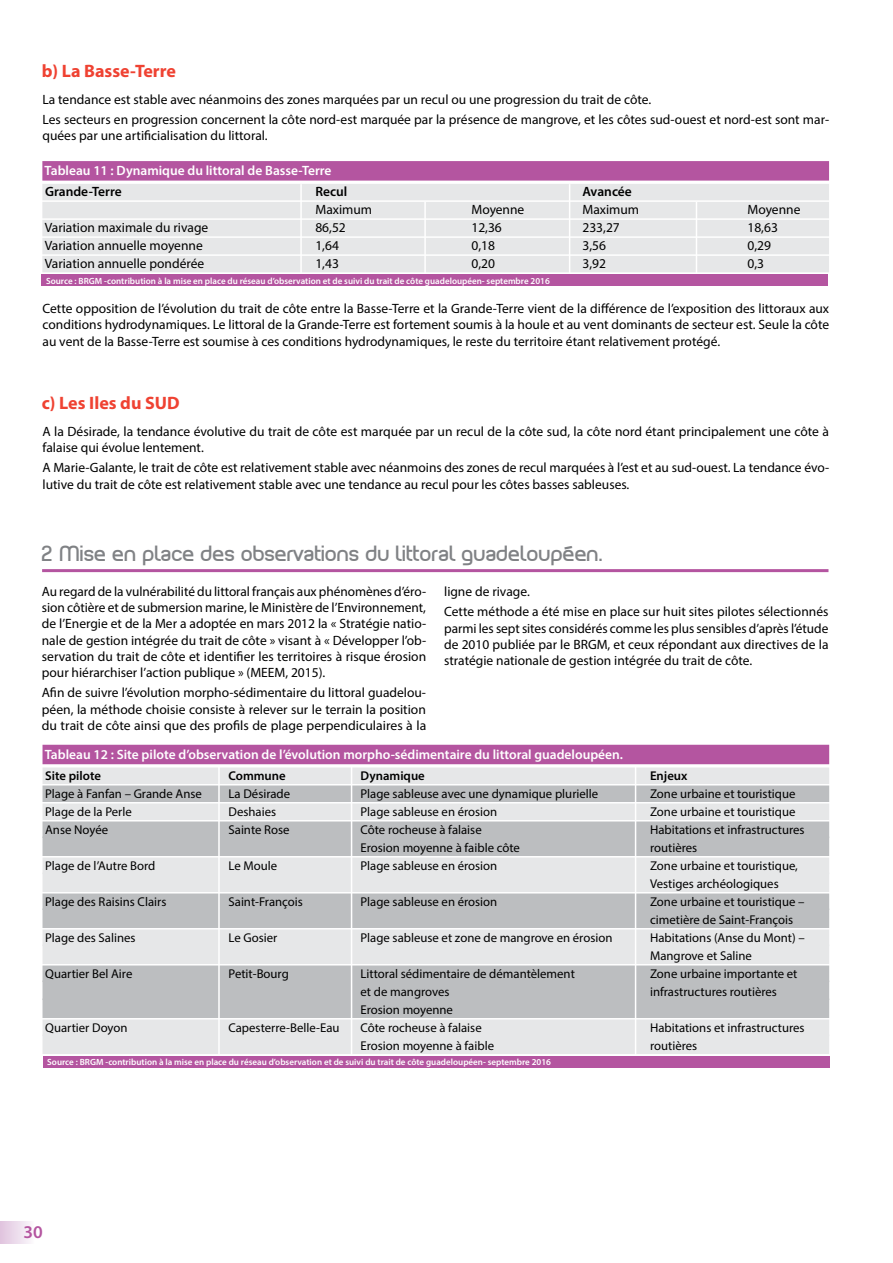
<style>
.page{position:relative;width:893px;height:1263px;background:#fff}
.page>*{position:absolute;margin:0;border:0;box-sizing:border-box;transform-origin:0 0}
.t1{font:21px "Planet Estyle";color:#808285}
.t2{font:700 18px "Myriad Pro";color:#ef4232}
.t3{font:600 18px "Myriad Pro";color:#b455a0}
.t4{font:13.5px/16.2px "Myriad Pro";color:#000;text-align:justify}
.t5{font:600 13.5px "Myriad Pro";color:#fff}
.t6{font:600 13.5px "Myriad Pro";color:#000}
.t7{font:12.75px/18px "Myriad Pro";color:#000}
.t8{font:600 12.75px "Myriad Pro";color:#000}
.t9{font:600 9px "Myriad Pro";color:#fff}
</style>
<div class="page">
<div style="left:0;top:1222px;width:34px;height:22px;background:linear-gradient(to right,#e0c3de,#faf8fb)"></div>
<hr style="left:42px;top:569px;width:786px;height:3px;background:#b455a0">
<div style="left:42px;top:161px;width:787px;height:20px;background:#b455a0"></div>
<div style="left:42px;top:184px;width:787px;height:16px;background:#e6e7e8"></div>
<div style="left:42px;top:202px;width:787px;height:16px;background:#e6e7e8"></div>
<div style="left:42px;top:220px;width:787px;height:16px;background:#e6e7e8"></div>
<div style="left:42px;top:238px;width:787px;height:16px;background:#e6e7e8"></div>
<div style="left:42px;top:256px;width:787px;height:16px;background:#e6e7e8"></div>
<hr style="left:300px;top:184px;width:2px;height:90px;background:#fff">
<hr style="left:569px;top:184px;width:1px;height:90px;background:#fff">
<hr style="left:424px;top:202px;width:2px;height:72px;background:#fff">
<hr style="left:696px;top:202px;width:1px;height:72px;background:#fff">
<div style="left:43px;top:745px;width:786px;height:19px;background:#b455a0"></div>
<div style="left:43px;top:767px;width:786px;height:17px;background:#e6e7e8"></div>
<div style="left:43px;top:785px;width:786px;height:17px;background:#bcbec0"></div>
<div style="left:43px;top:803px;width:786px;height:17px;background:#e6e7e8"></div>
<div style="left:43px;top:821px;width:786px;height:17px;background:#bcbec0"></div>
<div style="left:43px;top:836px;width:786px;height:20px;background:#bcbec0"></div>
<div style="left:43px;top:857px;width:786px;height:17px;background:#e6e7e8"></div>
<div style="left:43px;top:872px;width:786px;height:20px;background:#e6e7e8"></div>
<div style="left:43px;top:893px;width:786px;height:17px;background:#bcbec0"></div>
<div style="left:43px;top:908px;width:786px;height:20px;background:#bcbec0"></div>
<div style="left:43px;top:929px;width:786px;height:17px;background:#e6e7e8"></div>
<div style="left:43px;top:944px;width:786px;height:20px;background:#e6e7e8"></div>
<div style="left:43px;top:965px;width:786px;height:17px;background:#bcbec0"></div>
<div style="left:43px;top:980px;width:786px;height:20px;background:#bcbec0"></div>
<div style="left:43px;top:998px;width:786px;height:20px;background:#bcbec0"></div>
<div style="left:43px;top:1019px;width:786px;height:17px;background:#e6e7e8"></div>
<div style="left:43px;top:1034px;width:786px;height:20px;background:#e6e7e8"></div>
<hr style="left:218px;top:765px;width:2px;height:293px;background:#fff">
<hr style="left:351px;top:765px;width:1px;height:293px;background:#fff">
<hr style="left:635px;top:765px;width:1px;height:293px;background:#fff">
<div style="left:42px;top:275px;width:786px;height:11px;background:#b455a0"></div>
<div style="left:43px;top:1056px;width:786px;height:12px;background:#b455a0"></div>
<h2 class="t2" style="left:42px;top:59px;width:136px">b) La Basse-Terre</h2>
<p class="t4" style="left:43px;top:89px;width:788px;line-height:20.4px">La tendance est stable avec néanmoins des zones marquées par un recul ou une progression du trait de côte.<br>Les secteurs en progression concernent la côte nord-est marquée par la présence de mangrove, et les côtes sud-ouest et nord-est sont mar-</p>
<p class="t4" style="left:43px;top:127px;width:227px">quées par une artificialisation du littoral.</p>
<p class="t5" style="left:45px;top:162px;width:288px">Tableau 11 : Dynamique du littoral de Basse-Terre</p>
<p class="t6" style="left:45px;top:183px;width:78px">Grande-Terre</p>
<p class="t6" style="left:315px;top:183px;width:33px">Recul</p>
<p class="t6" style="left:582px;top:183px;width:51px">Avancée</p>
<p class="t4" style="left:315px;top:201px;width:58px">Maximum</p>
<p class="t4" style="left:471px;top:201px;width:54px">Moyenne</p>
<p class="t4" style="left:582px;top:201px;width:58px">Maximum</p>
<p class="t4" style="left:747px;top:201px;width:54px">Moyenne</p>
<p class="t4" style="left:45px;top:219px;width:165px">Variation maximale du rivage</p>
<p class="t4" style="left:315px;top:219px;width:32px">86,52</p>
<p class="t4" style="left:471px;top:219px;width:32px">12,36</p>
<p class="t4" style="left:582px;top:219px;width:39px">233,27</p>
<p class="t4" style="left:747px;top:219px;width:32px">18,63</p>
<p class="t4" style="left:45px;top:237px;width:160px">Variation annuelle moyenne</p>
<p class="t4" style="left:315px;top:237px;width:25px">1,64</p>
<p class="t4" style="left:471px;top:237px;width:25px">0,18</p>
<p class="t4" style="left:582px;top:237px;width:25px">3,56</p>
<p class="t4" style="left:747px;top:237px;width:25px">0,29</p>
<p class="t4" style="left:45px;top:255px;width:161px">Variation annuelle pondérée</p>
<p class="t4" style="left:315px;top:255px;width:25px">1,43</p>
<p class="t4" style="left:471px;top:255px;width:25px">0,20</p>
<p class="t4" style="left:582px;top:255px;width:25px">3,92</p>
<p class="t4" style="left:747px;top:255px;width:18px">0,3</p>
<p class="t9" style="left:46px;top:275px;width:505px">Source : BRGM -contribution à la mise en place du réseau d’observation et de suivi du trait de côte guadeloupéen- septembre 2016</p>
<p class="t4" style="left:43px;top:300px;width:788px">Cette opposition de l’évolution du trait de côte entre la Basse-Terre et la Grande-Terre vient de la différence de l’exposition des littoraux aux conditions hydrodynamiques. Le littoral de la Grande-Terre est fortement soumis à la houle et au vent dominants de secteur est. Seule la côte au vent de la Basse-Terre est soumise à ces conditions hydrodynamiques, le reste du territoire étant relativement protégé.</p>
<h2 class="t2" style="left:42px;top:392px;width:139px">c) Les Iles du SUD</h2>
<p class="t4" style="left:43px;top:423px;width:788px">A la Désirade, la tendance évolutive du trait de côte est marquée par un recul de la côte sud, la côte nord étant principalement une côte à falaise qui évolue lentement.</p>
<p class="t4" style="left:43px;top:460px;width:788px">A Marie-Galante, le trait de côte est relativement stable avec néanmoins des zones de recul marquées à l’est et au sud-ouest. La tendance évo&shy;lutive du trait de côte est relativement stable avec une tendance au recul pour les côtes basses sableuses.</p>
<h1 class="t1" style="left:42px;top:539px;width:563px">2 Mise en place des observations du littoral guadeloupéen.</h1>
<p class="t4" style="left:42px;top:583px;width:386px">Au regard de la vulnérabilité du littoral français aux phénomènes d’éro&shy;sion côtière et de submersion marine, le Ministère de l’Environnement, de l’Energie et de la Mer a adoptée en mars 2012 la « Stratégie natio&shy;nale de gestion intégrée du trait de côte » visant à « Développer l’ob&shy;servation du trait de côte et identifier les territoires à risque érosion pour hiérarchiser l’action publique » (MEEM, 2015).</p>
<p class="t4" style="left:42px;top:685px;width:386px">Afin de suivre l’évolution morpho-sédimentaire du littoral guadelou&shy;péen, la méthode choisie consiste à relever sur le terrain la position du trait de côte ainsi que des profils de plage perpendiculaires à la</p>
<p class="t4" style="left:444px;top:581px;width:386px;line-height:20.4px">ligne de rivage.<br>Cette méthode a été mise en place sur huit sites pilotes sélectionnés</p>
<p class="t4" style="left:444px;top:620px;width:386px">parmi les sept sites considérés comme les plus sensibles d’après l’étude de 2010 publiée par le BRGM, et ceux répondant aux directives de la stratégie nationale de gestion intégrée du trait de côte.</p>
<p class="t5" style="left:45px;top:746px;width:580px">Tableau 12 : Site pilote d’observation de l’évolution morpho-sédimentaire du littoral guadeloupéen.</p>
<p class="t8" style="left:45px;top:767px;width:57px">Site pilote</p>
<p class="t8" style="left:229px;top:767px;width:59px">Commune</p>
<p class="t8" style="left:361px;top:767px;width:66px">Dynamique</p>
<p class="t8" style="left:650px;top:767px;width:39px">Enjeux</p>
<p class="t7" style="left:45px;top:784px;width:158px">Plage à Fanfan – Grande Anse</p>
<p class="t7" style="left:229px;top:784px;width:63px">La Désirade</p>
<p class="t7" style="left:361px;top:784px;width:239px">Plage sableuse avec une dynamique plurielle</p>
<p class="t7" style="left:650px;top:784px;width:147px">Zone urbaine et touristique</p>
<p class="t7" style="left:45px;top:802px;width:88px">Plage de la Perle</p>
<p class="t7" style="left:229px;top:802px;width:49px">Deshaies</p>
<p class="t7" style="left:361px;top:802px;width:138px">Plage sableuse en érosion</p>
<p class="t7" style="left:650px;top:802px;width:147px">Zone urbaine et touristique</p>
<p class="t7" style="left:45px;top:820px;width:64px">Anse Noyée</p>
<p class="t7" style="left:229px;top:820px;width:63px">Sainte Rose</p>
<p class="t7" style="left:361px;top:820px;width:123px">Côte rocheuse à falaise</p>
<p class="t7" style="left:650px;top:820px;width:156px">Habitations et infrastructures</p>
<p class="t7" style="left:361px;top:838px;width:161px">Erosion moyenne à faible côte</p>
<p class="t7" style="left:650px;top:838px;width:49px">routières</p>
<p class="t7" style="left:45px;top:856px;width:112px">Plage de l’Autre Bord</p>
<p class="t7" style="left:229px;top:856px;width:50px">Le Moule</p>
<p class="t7" style="left:361px;top:856px;width:138px">Plage sableuse en érosion</p>
<p class="t7" style="left:650px;top:856px;width:149px">Zone urbaine et touristique,<br>Vestiges archéologiques</p>
<p class="t7" style="left:45px;top:892px;width:123px">Plage des Raisins Clairs</p>
<p class="t7" style="left:229px;top:892px;width:76px">Saint-François</p>
<p class="t7" style="left:361px;top:892px;width:138px">Plage sableuse en érosion</p>
<p class="t7" style="left:650px;top:892px;width:156px">Zone urbaine et touristique – cimetière de Saint-François</p>
<p class="t7" style="left:45px;top:928px;width:92px">Plage des Salines</p>
<p class="t7" style="left:229px;top:928px;width:50px">Le Gosier</p>
<p class="t7" style="left:361px;top:928px;width:253px">Plage sableuse et zone de mangrove en érosion</p>
<p class="t7" style="left:650px;top:928px;width:156px">Habitations (Anse du Mont) –<br>Mangrove et Saline</p>
<p class="t7" style="left:45px;top:964px;width:89px">Quartier Bel Aire</p>
<p class="t7" style="left:229px;top:964px;width:62px">Petit-Bourg</p>
<p class="t7" style="left:361px;top:964px;width:216px">Littoral sédimentaire de démantèlement</p>
<p class="t7" style="left:650px;top:964px;width:149px">Zone urbaine importante et</p>
<p class="t7" style="left:361px;top:982px;width:90px">et de mangroves</p>
<p class="t7" style="left:650px;top:982px;width:128px">infrastructures routières</p>
<p class="t7" style="left:361px;top:1000px;width:94px">Erosion moyenne</p>
<p class="t7" style="left:45px;top:1018px;width:84px">Quartier Doyon</p>
<p class="t7" style="left:229px;top:1018px;width:113px">Capesterre-Belle-Eau</p>
<p class="t7" style="left:361px;top:1018px;width:123px">Côte rocheuse à falaise</p>
<p class="t7" style="left:650px;top:1018px;width:156px">Habitations et infrastructures</p>
<p class="t7" style="left:361px;top:1036px;width:135px">Erosion moyenne à faible</p>
<p class="t7" style="left:650px;top:1036px;width:49px">routières</p>
<p class="t9" style="left:47px;top:1057px;width:505px">Source : BRGM -contribution à la mise en place du réseau d’observation et de suivi du trait de côte guadeloupéen- septembre 2016</p>
<h2 class="t3" style="left:24px;top:1221px;width:21px">30</h2>
</div>
